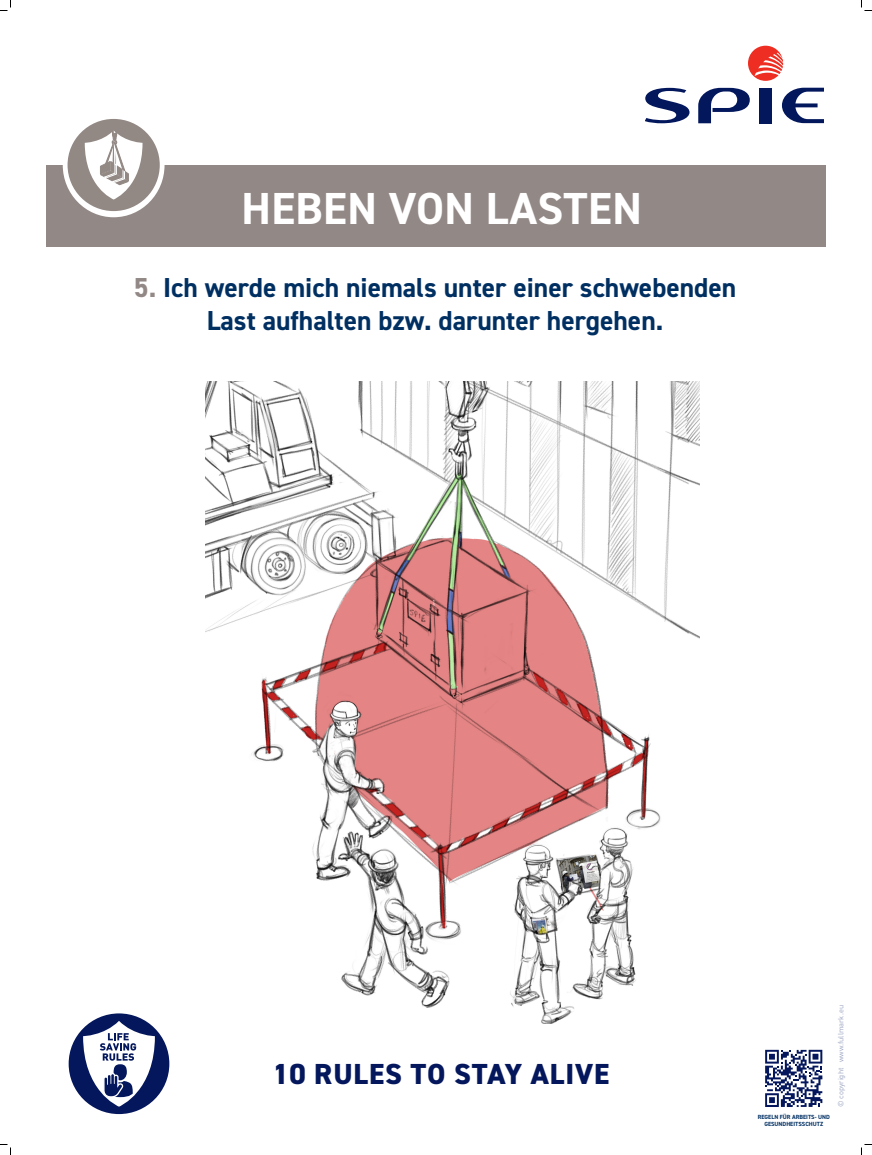
<style>
.page{position:relative;width:872px;height:1155px;background:#fff}
.page>*{position:absolute;margin:0;border:0;box-sizing:border-box;transform-origin:0 0}
.t1{font:700 45px "DIN2014";letter-spacing:.01em;color:#fff}
.t2{font:800 29.05px "DIN2014";letter-spacing:.03em;color:#04175c}
.t3{font:700 27.5px/33px "DIN2014";color:#002f62;text-align:center}
.t4{font:7.5px "FFDIN";color:#9aa4c0}
.t5{font:700 6px/7.2px "DIN2014";color:#002f62;text-align:center}
.s1{color:#928885}
</style>
<div class="page">
<svg style="left:698px;top:88px;width:51px;height:35px"></svg>
<div style="left:759px;top:88px;width:12px;height:35px;background:#03175d"></div>
<svg style="left:781px;top:88px;width:42px;height:35px"></svg>
<svg style="left:645px;top:88px;width:44px;height:35px"></svg>
<svg style="left:748px;top:46px;width:35px;height:35px"></svg>
<div style="left:46px;top:165px;width:779px;height:82px;background:#928885"></div>
<div style="left:63px;top:113px;width:101px;height:104px;background:#fff;border-radius:50%"></div>
<svg style="left:68px;top:119px;width:92px;height:92px"></svg>
<img style="left:205px;top:382px;width:494px;height:641px">
<div style="left:69px;top:1013px;width:100px;height:101px;background:#04175c;border-radius:50%"></div>
<svg style="left:83px;top:1021px;width:72px;height:86px"></svg>
<svg style="left:765px;top:1050px;width:57px;height:57px"></svg>
<svg style="left:0;top:0;width:11px;height:11px"></svg>
<svg style="left:0;top:1144px;width:11px;height:11px"></svg>
<svg style="left:861px;top:0;width:10px;height:11px"></svg>
<svg style="left:861px;top:1144px;width:10px;height:11px"></svg>
<h1 class="t1" style="left:241px;top:178px;width:402px">HEBEN VON LASTEN</h1>
<p class="t3" style="left:134px;top:271px;width:604px"><span class="s1">5.</span> Ich werde mich niemals unter einer schwebenden<br>Last aufhalten bzw. darunter hergehen.</p>
<p class="t2" style="left:272px;top:1055px;width:338px">10 RULES TO STAY ALIVE</p>
<p class="t5" style="left:757px;top:1113px;width:74px">REGELN FÜR ARBEITS- UND<br>GESUNDHEITSSCHUTZ</p>
<p class="t4" style="left:836px;top:1107px;width:103px;rotate:-90deg">© copyright www.fullmark.eu</p>
</div>
